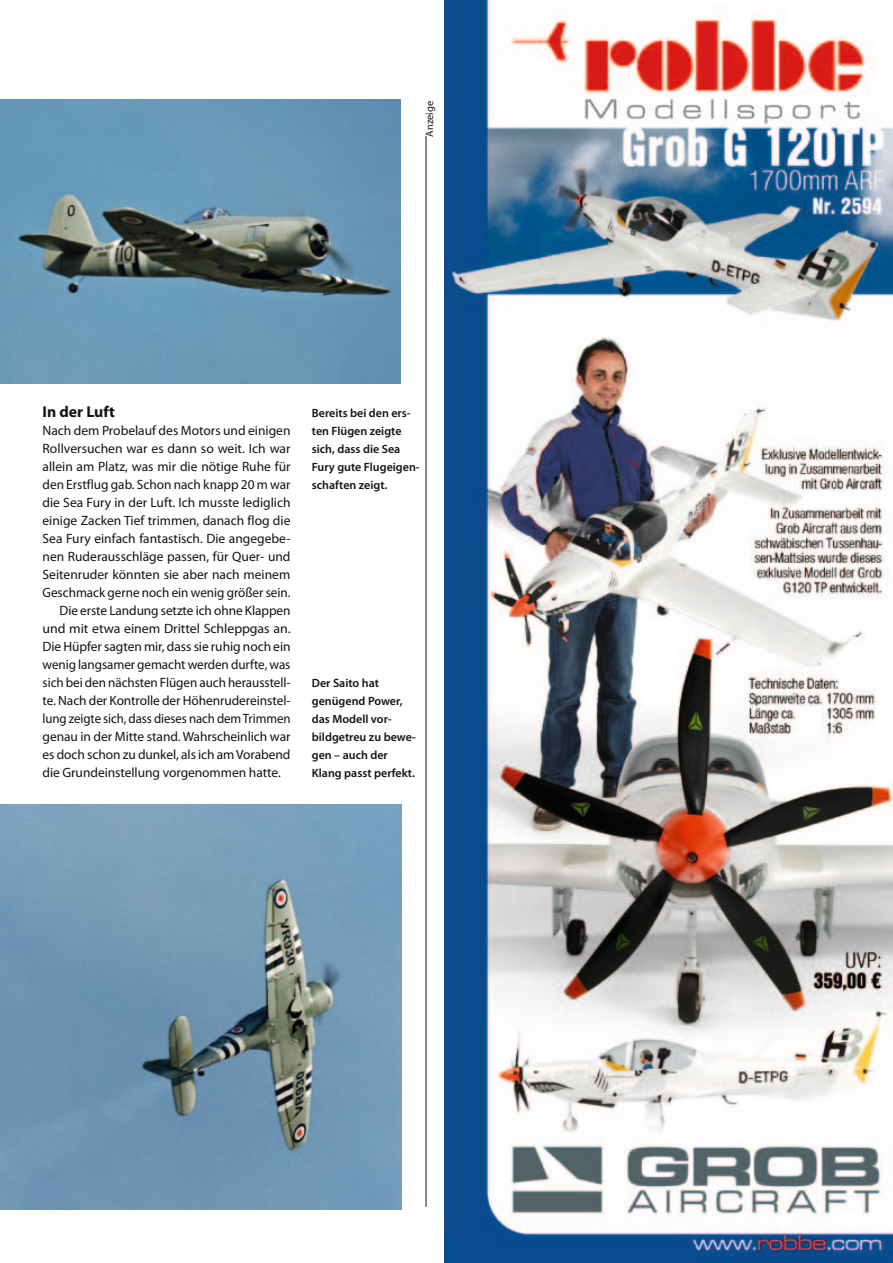
<style>
.page{position:relative;width:893px;height:1263px;background:#fff}
.page>*{position:absolute;margin:0;border:0;box-sizing:border-box;transform-origin:0 0}
.t1{font:700 15.75px "Myriad Pro";color:#141314}
.t2{font:13.5px "Myriad Pro";letter-spacing:-.005em;color:#141314}
.t3{font:13.5px "Myriad Pro";letter-spacing:-.005em;color:#141314;scale:.95 1}
.t4{font:600 12px/18px "Myriad Pro";color:#141314}
.t5{font:10.5px "Myriad Pro";color:#141314}
</style>
<div class="page">
<img style="left:0;top:99px;width:400px;height:285px">
<hr style="left:426px;top:136px;width:1px;height:1071px;background:#141314">
<img style="left:0;top:804px;width:401px;height:405px">
<img style="left:444px;top:0;width:449px;height:1263px">
<p class="t5" style="left:423px;top:137px;width:37px;rotate:-90deg">Anzeige</p>
<p class="t1" style="left:43px;top:402px;width:74px">In der Luft</p>
<p class="t2" style="left:43px;top:422px;width:250px">Nach dem Probelauf des Motors und einigen</p>
<p class="t2" style="left:43px;top:440px;width:250px">Rollversuchen war es dann so weit. Ich war</p>
<p class="t2" style="left:43px;top:458px;width:250px">allein am Platz, was mir die nötige Ruhe für</p>
<p class="t2" style="left:43px;top:476px;width:250px">den Erstflug gab. Schon nach knapp 20 m war</p>
<p class="t2" style="left:43px;top:494px;width:250px">die Sea Fury in der Luft. Ich musste lediglich</p>
<p class="t2" style="left:43px;top:512px;width:249px">einige Zacken Tief trimmen, danach flog die</p>
<p class="t2" style="left:43px;top:530px;width:250px">Sea Fury einfach fantastisch. Die angegebe-</p>
<p class="t2" style="left:43px;top:548px;width:250px">nen Ruderausschläge passen, für Quer- und</p>
<p class="t2" style="left:43px;top:566px;width:249px">Seitenruder könnten sie aber nach meinem</p>
<p class="t2" style="left:43px;top:584px;width:249px">Geschmack gerne noch ein wenig größer sein.</p>
<p class="t2" style="left:60px;top:602px;width:232px">Die erste Landung setzte ich ohne Klappen</p>
<p class="t2" style="left:43px;top:620px;width:249px">und mit etwa einem Drittel Schleppgas an.</p>
<p class="t2" style="left:43px;top:638px;width:250px">Die Hüpfer sagten mir, dass sie ruhig noch ein</p>
<p class="t2" style="left:43px;top:656px;width:249px">wenig langsamer gemacht werden durfte, was</p>
<p class="t2" style="left:43px;top:674px;width:249px">sich bei den nächsten Flügen auch herausstell-</p>
<p class="t2" style="left:43px;top:692px;width:249px">te. Nach der Kontrolle der Höhenrudereinstel-</p>
<p class="t3" style="left:43px;top:710px;width:263px">lung zeigte sich, dass dieses nach dem Trimmen</p>
<p class="t2" style="left:43px;top:728px;width:250px">genau in der Mitte stand. Wahrscheinlich war</p>
<p class="t2" style="left:43px;top:746px;width:249px">es doch schon zu dunkel, als ich am Vorabend</p>
<p class="t2" style="left:43px;top:764px;width:240px">die Grundeinstellung vorgenommen hatte.</p>
<p class="t4" style="left:312px;top:404px;width:109px">Bereits bei den ers&shy;ten Flügen zeigte sich, dass die Sea<br>Fury gute Flugeigen&shy;schaften zeigt.</p>
<p class="t4" style="left:312px;top:674px;width:106px">Der Saito hat genügend Power, das Modell vor&shy;bildgetreu zu bewe&shy;gen – auch der<br>Klang passt perfekt.</p>
</div>
